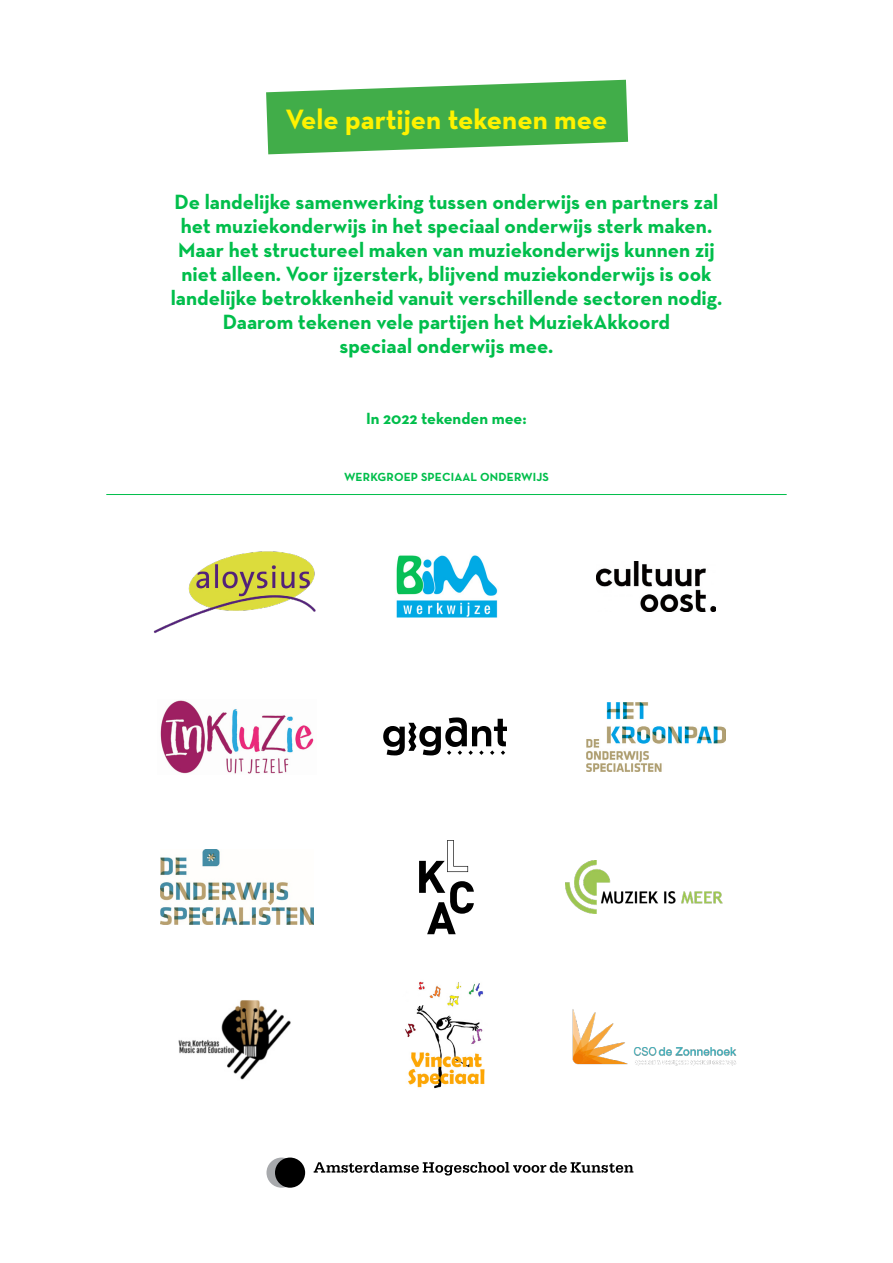
<style>
.page{position:relative;width:893px;height:1263px;background:#fff}
.page>*{position:absolute;margin:0;border:0;box-sizing:border-box;transform-origin:0 0}
.t1{font:700 28.5px "Neutraface Text";color:#fff200}
.t2{font:700 21px/24px "Neutraface Text";color:#00be4b;text-align:center}
.t3{font:700 16.5px "Neutraface Text";color:#00be4b}
.t4{font:700 12px "Neutraface Text";letter-spacing:.01em;color:#00be4b}
</style>
<div class="page">
<svg style="left:266px;top:80px;width:362px;height:74px"></svg>
<img style="left:153px;top:551px;width:163px;height:82px">
<img style="left:396px;top:555px;width:102px;height:63px">
<img style="left:596px;top:562px;width:120px;height:49px">
<img style="left:160px;top:850px;width:154px;height:74px">
<svg style="left:383px;top:717px;width:124px;height:38px"></svg>
<img style="left:586px;top:702px;width:140px;height:70px">
<img style="left:160px;top:700px;width:154px;height:74px">
<svg style="left:419px;top:840px;width:55px;height:94px"></svg>
<img style="left:565px;top:861px;width:158px;height:52px">
<img style="left:178px;top:1000px;width:113px;height:80px">
<img style="left:405px;top:981px;width:80px;height:108px">
<img style="left:572px;top:1009px;width:165px;height:57px">
<div style="left:266px;top:1157px;width:31px;height:31px;background:#a7a9ac;border-radius:50%"></div>
<div style="left:275px;top:1157px;width:30px;height:31px;background:#000;border-radius:50%"></div>
<svg style="left:314px;top:1162px;width:319px;height:13px"></svg>
<hr style="left:106px;top:494px;width:681px;height:1px;background:#00be4b">
<h1 class="t1" style="left:286px;top:100px;width:323px">Vele partijen tekenen mee</h1>
<p class="t2" style="left:171px;top:190px;width:553px">De landelijke samenwerking tussen onderwijs en partners zal het muziekonderwijs in het speciaal onderwijs sterk maken.<br>Maar het structureel maken van muziekonderwijs kunnen zij niet alleen. Voor ijzersterk, blijvend muziekonderwijs is ook landelijke betrokkenheid vanuit verschillende sectoren nodig.<br>Daarom tekenen vele partijen het MuziekAkkoord<br>speciaal onderwijs mee.</p>
<p class="t3" style="left:366px;top:408px;width:162px">In 2022 tekenden mee:</p>
<p class="t4" style="left:344px;top:470px;width:206px">WERKGROEP SPECIAAL ONDERWIJS</p>
</div>
